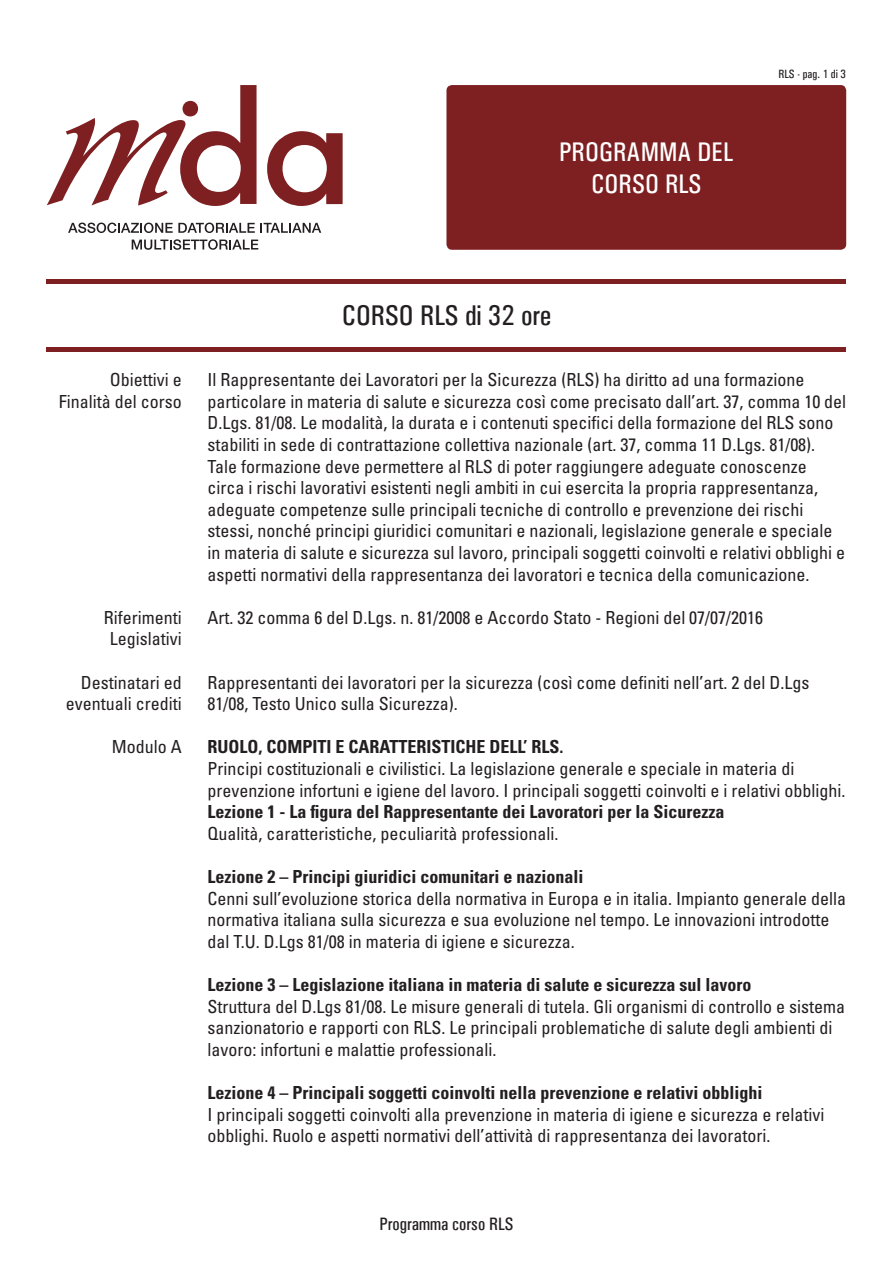
<style>
.page{position:relative;width:893px;height:1263px;background:#fff}
.page>*{position:absolute;margin:0;border:0;box-sizing:border-box;transform-origin:0 0}
.t1{font:28.65px "Univers Condensed";color:#231f20}
.t2{font:27px/32.4px "Univers Condensed";color:#fff;text-align:center}
.t3{font:condensed 18px/21.6px "Univers LT Std";color:#231f20}
.t4{font:700 condensed 18px "Univers LT Std";color:#231f20}
.t5{font:18px "Univers Condensed";color:#231f20}
.t6{font:12px "Univers Condensed";color:#231f20}
</style>
<div class="page">
<svg style="left:68px;top:223px;width:253px;height:10px"></svg>
<svg style="left:132px;top:239px;width:126px;height:11px"></svg>
<svg style="left:267px;top:131px;width:76px;height:75px"></svg>
<svg style="left:47px;top:85px;width:210px;height:121px"></svg>
<div style="left:183px;top:101px;width:15px;height:15px;background:#7e2022;border-radius:50%"></div>
<div style="left:446px;top:85px;width:400px;height:165px;background:#7e2022;border-radius:6px"></div>
<hr style="left:47px;top:280px;width:799px;height:4px;background:#7e2022">
<hr style="left:47px;top:347px;width:799px;height:4px;background:#7e2022">
<h2 class="t2" style="left:559px;top:135px;width:176px">PROGRAMMA DEL<br>CORSO RLS</h2>
<p class="t6" style="left:778px;top:67px;width:69px">RLS - pag. 1 di 3</p>
<p class="t3" style="left:59px;top:369px;width:124px;text-align:right">Obiettivi e<br>Finalità del corso</p>
<p class="t3" style="left:104px;top:606px;width:79px;text-align:center">Riferimenti<br>Legislativi</p>
<p class="t3" style="left:66px;top:671px;width:117px;text-align:right">Destinatari ed eventuali crediti</p>
<p class="t3" style="left:112px;top:736px;width:71px">Modulo A</p>
<h1 class="t1" style="left:342px;top:299px;width:211px">CORSO RLS di 32 ore</h1>
<p class="t3" style="left:207px;top:369px;width:640px">Il Rappresentante dei Lavoratori per la Sicurezza (RLS) ha diritto ad una formazione particolare in materia di salute e sicurezza così come precisato dall’art. 37, comma 10 del D.Lgs. 81/08. Le modalità, la durata e i contenuti specifici della formazione del RLS sono stabiliti in sede di contrattazione collettiva nazionale (art. 37, comma 11 D.Lgs. 81/08).<br>Tale formazione deve permettere al RLS di poter raggiungere adeguate conoscenze circa i rischi lavorativi esistenti negli ambiti in cui esercita la propria rappresentanza, adeguate competenze sulle principali tecniche di controllo e prevenzione dei rischi stessi, nonché principi giuridici comunitari e nazionali, legislazione generale e speciale in materia di salute e sicurezza sul lavoro, principali soggetti coinvolti e relativi obblighi e aspetti normativi della rappresentanza dei lavoratori e tecnica della comunicazione.</p>
<p class="t3" style="left:207px;top:606px;width:557px">Art. 32 comma 6 del D.Lgs. n. 81/2008 e Accordo Stato - Regioni del 07/07/2016</p>
<p class="t3" style="left:207px;top:671px;width:603px">Rappresentanti dei lavoratori per la sicurezza (così come definiti nell’art. 2 del D.Lgs<br>81/08, Testo Unico sulla Sicurezza).</p>
<p class="t4" style="left:207px;top:736px;width:358px">RUOLO, COMPITI E CARATTERISTICHE DELL’ RLS.</p>
<p class="t3" style="left:207px;top:757px;width:639px">Principi costituzionali e civilistici. La legislazione generale e speciale in materia di prevenzione infortuni e igiene del lavoro. I principali soggetti coinvolti e i relativi obblighi.</p>
<p class="t4" style="left:207px;top:801px;width:518px">Lezione 1 - La figura del Rappresentante dei Lavoratori per la Sicurezza</p>
<p class="t3" style="left:207px;top:822px;width:352px">Qualità, caratteristiche, peculiarità professionali.</p>
<p class="t4" style="left:207px;top:865px;width:378px">Lezione 2 – Principi giuridici comunitari e nazionali</p>
<p class="t3" style="left:207px;top:887px;width:640px">Cenni sull’evoluzione storica della normativa in Europa e in italia. Impianto generale della normativa italiana sulla sicurezza e sua evoluzione nel tempo. Le innovazioni introdotte dal T.U. D.Lgs 81/08 in materia di igiene e sicurezza.</p>
<p class="t4" style="left:207px;top:973px;width:545px">Lezione 3 – Legislazione italiana in materia di salute e sicurezza sul lavoro</p>
<p class="t3" style="left:207px;top:995px;width:639px">Struttura del D.Lgs 81/08. Le misure generali di tutela. Gli organismi di controllo e sistema sanzionatorio e rapporti con RLS. Le principali problematiche di salute degli ambienti di lavoro: infortuni e malattie professionali.</p>
<p class="t4" style="left:207px;top:1081px;width:556px">Lezione 4 – Principali soggetti coinvolti nella prevenzione e relativi obblighi</p>
<p class="t3" style="left:207px;top:1103px;width:618px">I principali soggetti coinvolti alla prevenzione in materia di igiene e sicurezza e relativi obblighi. Ruolo e aspetti normativi dell’attività di rappresentanza dei lavoratori.</p>
<p class="t5" style="left:379px;top:1213px;width:136px">Programma corso RLS</p>
</div>
